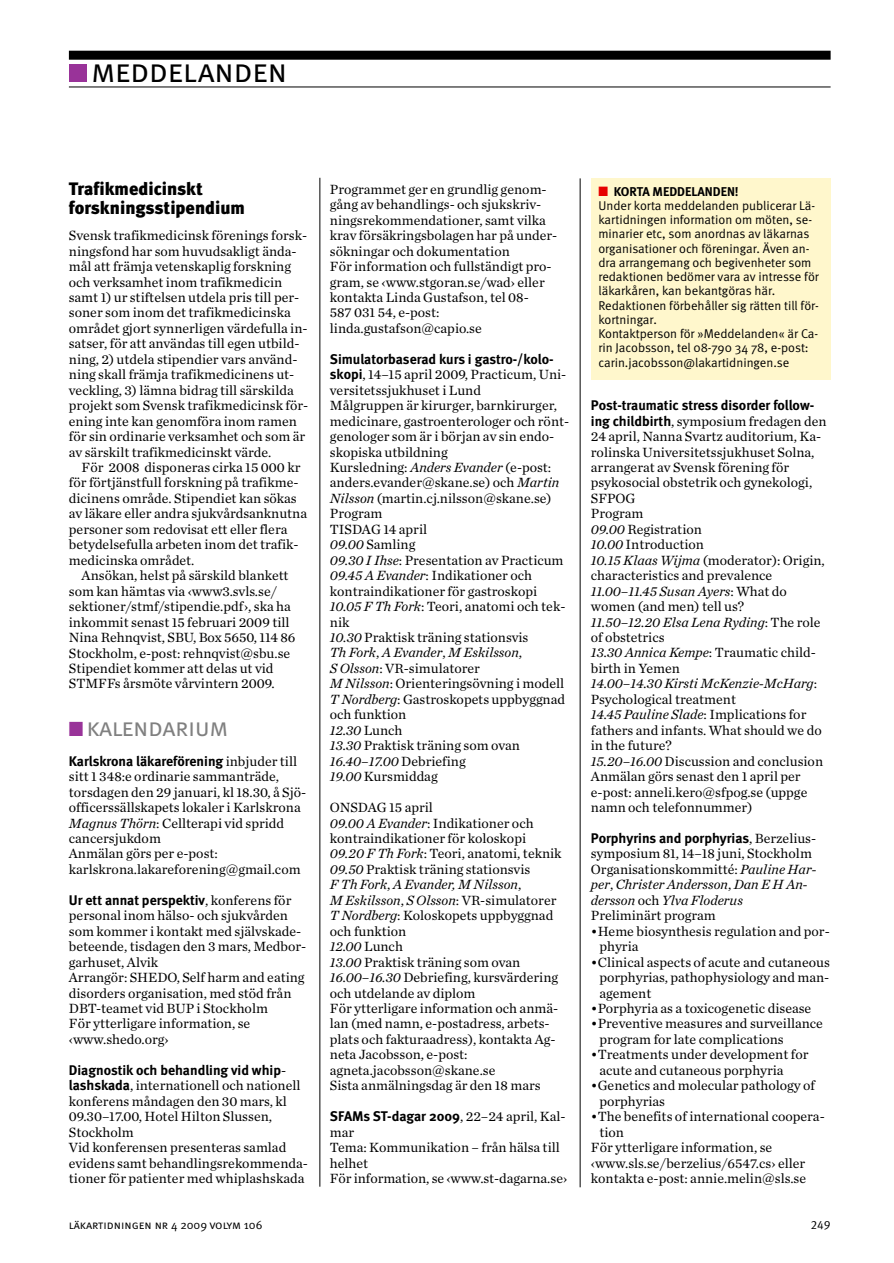
<style>
.page{position:relative;width:894px;height:1263px;background:#fff}
.page>*{position:absolute;margin:0;border:0;box-sizing:border-box;transform-origin:0 0}
.t1{font:33px "Meta LT Normal Small Caps";letter-spacing:-.015em;color:#000}
.t2{font:25.5px "Meta LT Normal Small Caps";letter-spacing:-.02em;color:#808080}
.t3{font:18px/19.5px "Meta LT Black";color:#000}
.t4{font:13.95px/15.5px "Chronicle LT Text";color:#000}
.t5{font:13.95px "Meta LT Bold";color:#000}
.t6{font:12.75px/14.2px "Meta LT Normal";color:#000}
.t7{font:12.75px "Meta LT Bold";color:#000}
.t8{font:12px "Meta LT Normal Small Caps";color:#000}
.t9{font:12px "Meta LT Normal Utilities";color:#000}
.s1{color:#e60000}
.s2{font-family:"Meta LT Bold"}
.s3{font-style:italic}
.s4{font-family:"Chronicle LT Text"}
.s5{color:#939}
</style>
<div class="page">
<div style="left:69px;top:51px;width:761px;height:9px;background:#000"></div>
<hr style="left:69px;top:87px;width:761px;height:1px;background:#000">
<div style="left:69px;top:64px;width:17px;height:18px;background:#939"></div>
<hr style="left:319px;top:178px;width:1px;height:1008px;background:#000">
<hr style="left:579px;top:178px;width:1px;height:1009px;background:#000">
<div style="left:590px;top:178px;width:240px;height:201px;background:#fff7cc"></div>
<h1 class="t1" style="left:91px;top:52px;width:198px">meddelanden</h1>
<p class="t3" style="left:69px;top:180px;width:178px">Trafikmedicinskt forskningsstipendium</p>
<p class="t7" style="left:598px;top:186px;width:142px"><span class="s1">■</span> KORTA MEDDELANDEN!</p>
<p class="t4" style="left:330px;top:182px;width:229px">Programmet ger en grundlig genom&shy;gång av behandlings- och sjukskriv&shy;ningsrekommendationer, samt vilka krav försäkringsbolagen har på under&shy;sökningar och dokumentation<br>För information och fullständigt pro&shy;gram, se ‹www.stgoran.se/wad› eller kontakta Linda Gustafson, tel 08-<br>587 031 54, e-post: linda.gustafson@capio.se</p>
<p class="t5" style="left:330px;top:353px;width:225px">Simulatorbaserad kurs i gastro-/kolo-</p>
<p class="t4" style="left:330px;top:368px;width:241px"><span class="s2">skopi</span>, 14–15 april 2009, Practicum, Uni&shy;versitetssjukhuset i Lund<br>Målgruppen är kirurger, barnkirurger, medicinare, gastroenterologer och rönt&shy;genologer som är i början av sin endo&shy;skopiska utbildning<br>Kursledning: <span class="s3">Anders Evander</span> (e-post: anders.evander@skane.se) och <span class="s3">Martin<br>Nilsson</span> (martin.cj.nilsson@skane.se)<br>Program<br>TISDAG 14 april<br><span class="s3">09.00</span> Samling<br><span class="s3">09.30 I Ihse</span>: Presentation av Practicum<br><span class="s3">09.45 A Evander</span>: Indikationer och kontraindikationer för gastroskopi<br><span class="s3">10.05 F Th Fork</span>: Teori, anatomi och tek&shy;nik<br><span class="s3">10.30</span> Praktisk träning stationsvis<br><span class="s3">Th Fork</span>, <span class="s3">A Evander</span>, <span class="s3">M Eskilsson</span>,<br><span class="s3">S Olsson</span>: VR-simulatorer<br><span class="s3">M Nilsson</span>: Orienteringsövning i modell<br><span class="s3">T Nordberg</span>: Gastroskopets uppbyggnad och funktion<br><span class="s3">12.30</span> Lunch<br><span class="s3">13.30</span> Praktisk träning som ovan<br><span class="s3">16.40–17.00</span> Debriefing<br><span class="s3">19.00</span> Kursmiddag</p>
<p class="t4" style="left:330px;top:800px;width:233px">ONSDAG 15 april<br><span class="s3">09.00 A Evander</span>: Indikationer och kontraindikationer för koloskopi<br><span class="s3">09.20 F Th Fork</span>: Teori, anatomi, teknik<br><span class="s3">09.50</span> Praktisk träning stationsvis<br><span class="s3">F Th Fork</span>, <span class="s3">A Evander, M Nilsson</span>,<br><span class="s3">M Eskilsson</span>, <span class="s3">S Olsson</span>: VR-simulatorer<br><span class="s3">T Nordberg</span>: Koloskopets uppbyggnad och funktion<br><span class="s3">12.00</span> Lunch<br><span class="s3">13.00</span> Praktisk träning som ovan<br><span class="s3">16.00–16.30</span> Debriefing, kursvärdering och utdelande av diplom<br>För ytterligare information och anmä&shy;lan (med namn, e-postadress, arbets&shy;plats och fakturaadress), kontakta Ag&shy;neta Jacobsson, e-post: agneta.jacobsson@skane.se<br>Sista anmälningsdag är den 18 mars</p>
<p class="t5" style="left:330px;top:1110px;width:237px">SFAMs ST-dagar 2009<span class="s4">, 22–24 april, Kal-</span></p>
<p class="t4" style="left:330px;top:1125px;width:239px">mar<br>Tema: Kommunikation – från hälsa till helhet<br>För information, se ‹www.st-dagarna.se›</p>
<p class="t6" style="left:598px;top:199px;width:222px">Under korta meddelanden publicerar Lä - kartidningen information om möten, se&shy;minarier etc, som anordnas av läkarnas organisationer och föreningar. Även an&shy;dra arrangemang och begivenheter som redaktionen bedömer vara av intresse för läkarkåren, kan bekantgöras här.<br>Redaktionen förbehåller sig rätten till för&shy;kortningar.<br>Kontaktperson för »Meddelanden« är Ca&shy;rin Jacobsson, tel 08-790 34 78, e-post: carin.jacobsson@lakartidningen.se</p>
<p class="t4" style="left:69px;top:229px;width:241px">Svensk trafikmedicinsk förenings forsk&shy;ningsfond har som huvudsakligt ända&shy;mål att främja vetenskaplig forskning och verksamhet inom trafikmedicin samt 1) ur stiftelsen utdela pris till per&shy;soner som inom det trafikmedicinska området gjort synnerligen värdefulla in&shy;satser, för att användas till egen utbild&shy;ning, 2) utdela stipendier vars använd&shy;ning skall främja trafikmedicinens ut&shy;veckling, 3) lämna bidrag till särskilda projekt som Svensk trafikmedicinsk för&shy;ening inte kan genomföra inom ramen för sin ordinarie verksamhet och som är av särskilt trafikmedicinskt värde.</p>
<p class="t4" style="left:69px;top:461px;width:240px;text-indent:13px">För 2008 disponeras cirka 15 000 kr för förtjänstfull forskning på trafikme&shy;dicinens område. Stipendiet kan sökas av läkare eller andra sjukvårdsanknutna personer som redovisat ett eller flera betydelsefulla arbeten inom det trafik&shy;medicinska området.</p>
<p class="t4" style="left:69px;top:569px;width:228px;text-indent:13px">Ansökan, helst på särskild blankett som kan hämtas via ‹www3.svls.se/ sektioner/stmf/stipendie.pdf›, ska ha inkommit senast 15 februari 2009 till Nina Rehnqvist, SBU, Box 5650, 114 86<br>Stockholm, e-post: rehnqvist@sbu.se Stipendiet kommer att delas ut vid STMFFs årsmöte vårvintern 2009.</p>
<h2 class="t2" style="left:69px;top:712px;width:161px"><span class="s5">■</span> kalendarium</h2>
<p class="t5" style="left:69px;top:755px;width:230px">Karlskrona läkareförening <span class="s4">inbjuder till</span></p>
<p class="t4" style="left:69px;top:770px;width:239px">sitt 1 348:e ordinarie sammanträde, torsdagen den 29 januari, kl 18.30, å Sjö&shy;officerssällskapets lokaler i Karlskrona <span class="s3">Magnus Thörn</span>: Cellterapi vid spridd cancersjukdom<br>Anmälan görs per e-post: karlskrona.lakareforening@gmail.com</p>
<p class="t5" style="left:69px;top:894px;width:224px">Ur ett annat perspektiv<span class="s4">, konferens för</span></p>
<p class="t4" style="left:69px;top:909px;width:239px">personal inom hälso- och sjukvården som kommer i kontakt med självskade&shy;beteende, tisdagen den 3 mars, Medbor&shy;garhuset, Alvik<br>Arrangör: SHEDO, Self harm and eating disorders organisation, med stöd från<br>DBT-teamet vid BUP i Stockholm<br>För ytterligare information, se ‹www.shedo.org›</p>
<p class="t5" style="left:69px;top:1064px;width:219px">Diagnostik och behandling vid whip<span class="s4">-</span></p>
<p class="t4" style="left:69px;top:1079px;width:240px"><span class="s2">lashskada</span>, internationell och nationell konferens måndagen den 30 mars, kl 09.30–17.00, Hotel Hilton Slussen, Stockholm<br>Vid konferensen presenteras samlad evidens samt behandlingsrekommenda&shy;tioner för patienter med whiplashskada</p>
<p class="t5" style="left:590px;top:400px;width:225px">Post-traumatic stress disorder follow-</p>
<p class="t4" style="left:590px;top:414px;width:237px"><span class="s2">ing childbirth</span>, symposium fredagen den<br>24 april, Nanna Svartz auditorium, Ka&shy;rolinska Universitetssjukhuset Solna, arrangerat av Svensk förening för psykosocial obstetrik och gynekologi,<br>SFPOG<br>Program<br><span class="s3">09.00</span> Registration<br><span class="s3">10.00</span> Introduction<br><span class="s3">10.15 Klaas Wijma</span> (moderator): Origin, characteristics and prevalence<br><span class="s3">11.00–11.45 Susan Ayers</span>: What do women (and men) tell us?<br><span class="s3">11.50–12.20 Elsa Lena Ryding</span>: The role of obstetrics<br><span class="s3">13.30 Annica Kempe</span>: Traumatic child&shy;birth in Yemen<br><span class="s3">14.00–14.30 Kirsti McKenzie-McHarg</span>:<br>Psychological treatment<br><span class="s3">14.45 Pauline Slade</span>: Implications for fathers and infants. What should we do in the future?<br><span class="s3">15.20–16.00</span> Discussion and conclusion<br>Anmälan görs senast den 1 april per e-post: anneli.kero@sfpog.se (uppge namn och telefonnummer)</p>
<p class="t5" style="left:590px;top:832px;width:227px">Porphyrins and porphyrias<span class="s4">, Berzelius-</span></p>
<p class="t4" style="left:590px;top:847px;width:227px">symposium 81, 14–18 juni, Stockholm<br>Organisationskommitté: <span class="s3">Pauline Har&shy;per</span>, <span class="s3">Christer Andersson</span>, <span class="s3">Dan E H An&shy;dersson</span> och <span class="s3">Ylva Floderus<br></span>Preliminärt program</p>
<p class="t4" style="left:599px;top:924px;width:232px;text-indent:-9px">•Heme biosynthesis regulation and por&shy;phyria</p>
<p class="t4" style="left:599px;top:955px;width:232px;text-align:justify;text-indent:-9px">•Clinical aspects of acute and cutaneous porphyrias, pathophysiology and man&shy;agement</p>
<p class="t4" style="left:590px;top:1001px;width:222px">•Porphyria as a toxicogenetic disease</p>
<p class="t4" style="left:599px;top:1017px;width:225px;text-indent:-9px">•Preventive measures and surveillance program for late complications</p>
<p class="t4" style="left:599px;top:1048px;width:210px;text-indent:-9px">•Treatments under development for acute and cutaneous porphyria</p>
<p class="t4" style="left:599px;top:1079px;width:217px;text-indent:-9px">•Genetics and molecular pathology of porphyrias</p>
<p class="t4" style="left:590px;top:1109px;width:235px">•The benefits of international coopera-</p>
<p class="t4" style="left:599px;top:1125px;width:26px">tion</p>
<p class="t4" style="left:590px;top:1140px;width:183px">För ytterligare information, se</p>
<p class="t4" style="left:590px;top:1156px;width:216px">‹www.sls.se/berzelius/6547.cs› eller</p>
<p class="t4" style="left:590px;top:1171px;width:217px">kontakta e-post: annie.melin@sls.se</p>
<p class="t8" style="left:69px;top:1218px;width:195px">läkartidningen nr 4 2009 volym 106</p>
<p class="t9" style="left:810px;top:1218px;width:21px">249</p>
</div>
